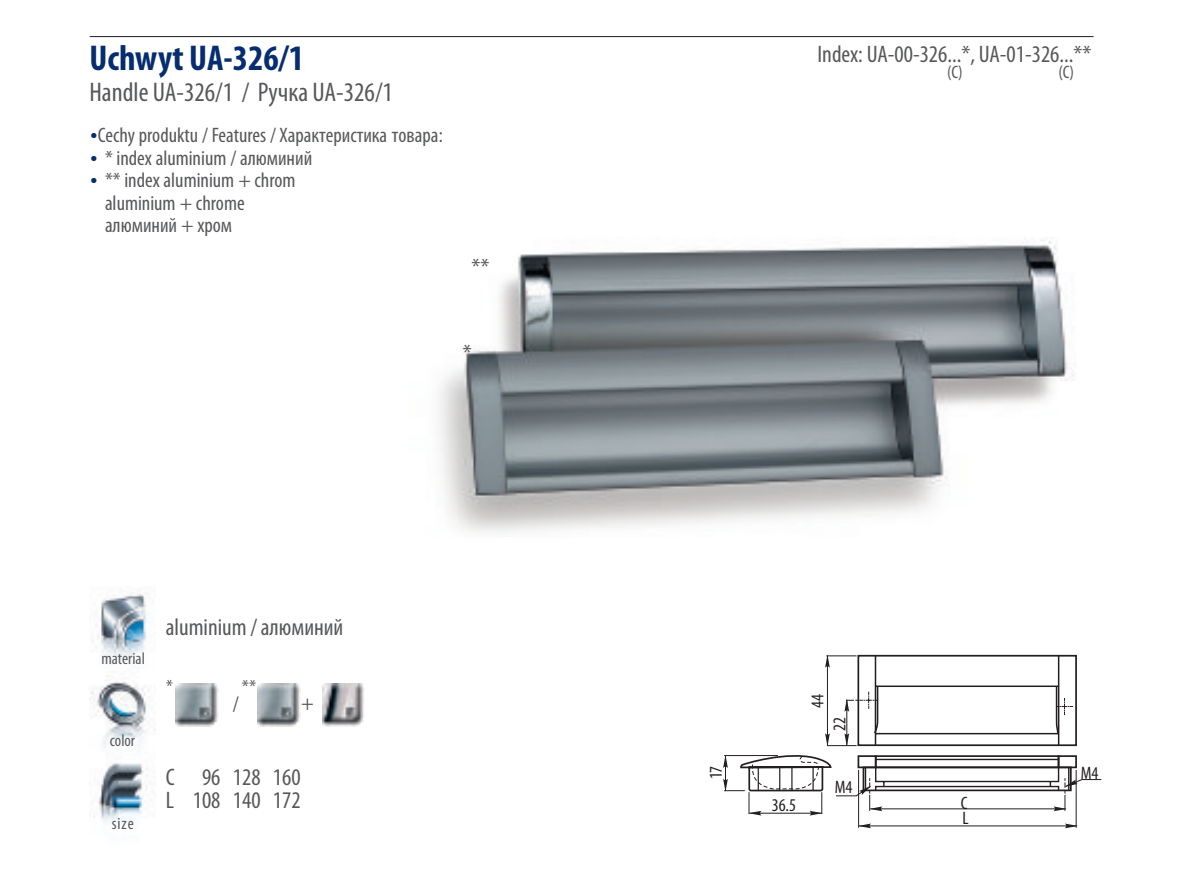
<style>
.page{position:relative;width:1191px;height:893px;background:#fff}
.page>*{position:absolute;margin:0;border:0;box-sizing:border-box;transform-origin:0 0}
.t1{font:700 condensed 36px "Myriad Pro";color:#052d6f}
.t2{font:condensed 27px "Myriad Pro";color:#57585a}
.t3{font:condensed 24px/22.8px "Myriad Pro";color:#57585a}
.t4{font:condensed 21.3px "Myriad Pro";color:#57585a}
.t5{font:condensed 21px/22.5px "Myriad Pro";color:#57585a}
.t6{font:condensed 19.2px "Myriad Pro";color:#57585a}
.t7{font:condensed 18px/15.6px "Myriad Pro";color:#231f20}
.t8{font:condensed 18px "Myriad Pro";color:#57585a}
.t9{font:18px/22.5px "Wingdings";color:#052d6f;text-align:justify}
.t10{font:condensed 16.8px "Myriad Pro";color:#57585a}
</style>
<div class="page">
<img style="left:439px;top:237px;width:635px;height:297px">
<hr style="left:1075px;top:770px;width:1px;height:58px;background:#231f20">
<hr style="left:858px;top:770px;width:1px;height:58px;background:#231f20">
<hr style="left:859px;top:825px;width:217px;height:1px;background:#231f20">
<svg style="left:858px;top:823px;width:13px;height:5px"></svg>
<svg style="left:1064px;top:823px;width:14px;height:5px"></svg>
<svg style="left:723px;top:654px;width:379px;height:162px"></svg>
<img style="left:90px;top:592px;width:66px;height:231px">
<img style="left:322px;top:684px;width:43px;height:42px">
<img style="left:176px;top:684px;width:42px;height:42px">
<img style="left:257px;top:684px;width:43px;height:42px">
<svg style="left:166px;top:680px;width:6px;height:6px"></svg>
<hr style="left:90px;top:36px;width:1003px;height:1px;background:#231f20">
<h1 class="t1" style="left:89px;top:43px;width:216px">Uchwyt UA-326/1</h1>
<p class="t2" style="left:89px;top:81px;width:305px">Handle UA-326/1 / Ручка UA-326/1</p>
<p class="t9" style="left:90px;top:126px;width:55px">• • •</p>
<p class="t5" style="left:105px;top:126px;width:339px;text-indent:-7px">Cechy produktu / Features / Характеристика товара: * index aluminium / алюминий<br>** index aluminium + chrom<br>aluminium + chrome<br>алюминий + хром</p>
<p class="t3" style="left:471px;top:257px;width:19px">**</p>
<p class="t3" style="left:463px;top:343px;width:10px">*</p>
<p class="t10" style="left:101px;top:652px;width:45px">material</p>
<p class="t10" style="left:110px;top:733px;width:27px">color</p>
<p class="t10" style="left:112px;top:816px;width:23px">size</p>
<p class="t3" style="left:166px;top:617px;width:179px">aluminium / алюминий</p>
<p class="t6" style="left:242px;top:678px;width:16px">**</p>
<p class="t4" style="left:233px;top:695px;width:7px">/</p>
<p class="t4" style="left:301px;top:694px;width:14px">+</p>
<p class="t3" style="left:166px;top:768px;width:10px">C<br>L</p>
<p class="t3" style="left:193px;top:768px;width:29px;text-align:center">96<br>108</p>
<p class="t3" style="left:233px;top:768px;width:29px">128<br>140</p>
<p class="t3" style="left:273px;top:768px;width:29px">160<br>172</p>
<p class="t3" style="left:817px;top:44px;width:275px">Index: UA-00-326...*, UA-01-326...**</p>
<p class="t8" style="left:947px;top:64px;width:17px">(C)</p>
<p class="t8" style="left:1058px;top:64px;width:17px">(C)</p>
<p class="t7" style="left:709px;top:779px;width:15px;rotate:-90deg">17</p>
<p class="t7" style="left:811px;top:708px;width:15px;rotate:-90deg">44</p>
<p class="t7" style="left:833px;top:731px;width:15px;rotate:-90deg">22</p>
<p class="t7" style="left:771px;top:799px;width:26px">36.5</p>
<p class="t7" style="left:835px;top:781px;width:19px">M4</p>
<p class="t7" style="left:961px;top:796px;width:9px">C<br>L</p>
<p class="t7" style="left:1080px;top:766px;width:19px">M4</p>
</div>
